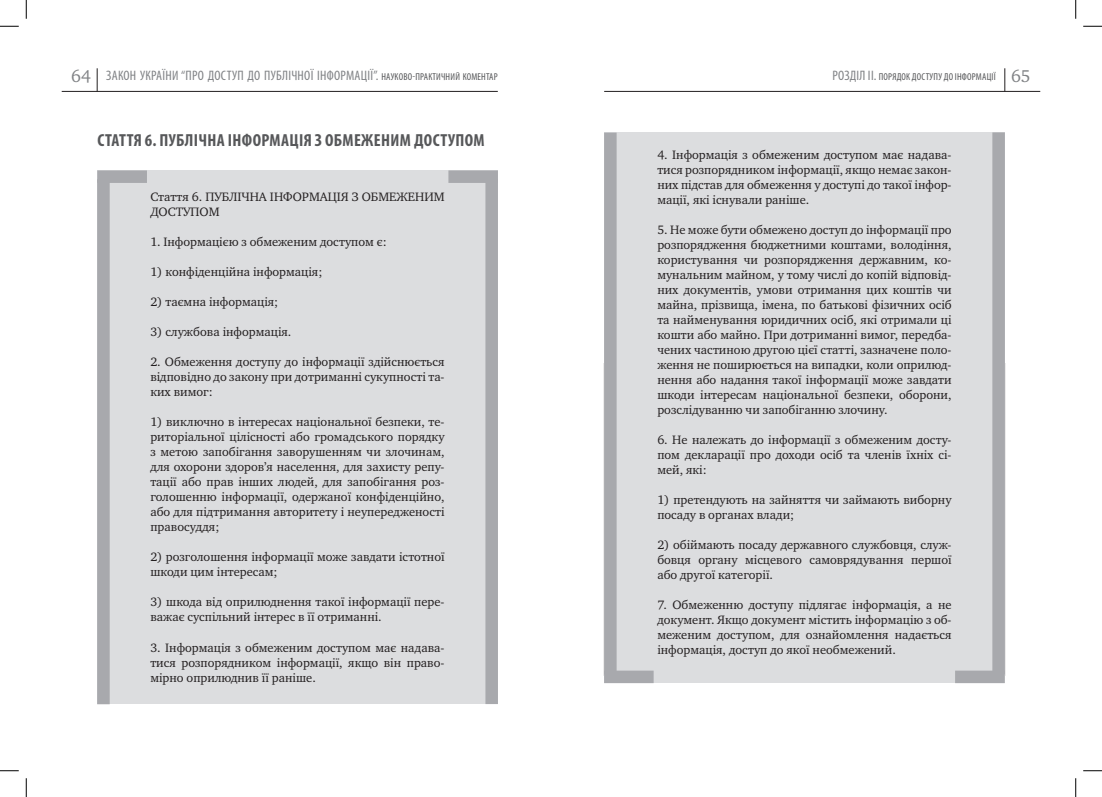
<style>
.page{position:relative;width:1102px;height:797px;background:#fff}
.page>*{position:absolute;margin:0;border:0;box-sizing:border-box;transform-origin:0 0}
.t1{font:700 condensed 17.5px "Myriad Pro";letter-spacing:.02em;color:#57585a}
.t2{font:17.5px "Charter C";color:#808285}
.t3{font:condensed 13.75px "Myriad Pro";letter-spacing:.02em;color:#808285}
.t4{font:12.5px/15px "Charter C";color:#231f20;text-align:justify}
.t5{font:condensed 10px "Myriad Pro";letter-spacing:.02em;color:#57585a}
.s1{font-family:"Charter C";font-stretch:normal;font-size:17.5px}
.s2{font-size:10px;color:#57585a}
.s3{font-size:13.75px;color:#808285}
.s4{font-style:inherit}
</style>
<div class="page">
<hr style="left:62px;top:91px;width:436px;height:1px;background:#231f20">
<svg style="left:97px;top:68px;width:1px;height:24px"></svg>
<hr style="left:604px;top:91px;width:436px;height:1px;background:#231f20">
<svg style="left:1004px;top:68px;width:1px;height:24px"></svg>
<hr style="left:1004px;top:363px;width:1px;height:313px;background:#231f20">
<div style="left:604px;top:132px;width:400px;height:551px;background:#dcdddf"></div>
<div style="left:992px;top:132px;width:12px;height:542px;background:#a8a9ad"></div>
<div style="left:955px;top:670px;width:49px;height:13px;background:#a8a9ad"></div>
<div style="left:604px;top:133px;width:12px;height:541px;background:#a8a9ad"></div>
<div style="left:604px;top:670px;width:49px;height:13px;background:#a8a9ad"></div>
<div style="left:97px;top:170px;width:401px;height:534px;background:#dcdddf"></div>
<div style="left:97px;top:179px;width:13px;height:525px;background:#a8a9ad"></div>
<div style="left:97px;top:170px;width:50px;height:13px;background:#a8a9ad"></div>
<div style="left:485px;top:179px;width:13px;height:525px;background:#a8a9ad"></div>
<div style="left:448px;top:170px;width:50px;height:13px;background:#a8a9ad"></div>
<svg style="left:0;top:25px;width:19px;height:2px"></svg>
<svg style="left:1083px;top:25px;width:18px;height:2px"></svg>
<svg style="left:0;top:770px;width:19px;height:1px"></svg>
<svg style="left:1083px;top:770px;width:18px;height:1px"></svg>
<svg style="left:25px;top:0;width:2px;height:19px"></svg>
<svg style="left:25px;top:778px;width:2px;height:19px"></svg>
<svg style="left:1075px;top:0;width:1px;height:19px"></svg>
<svg style="left:1075px;top:778px;width:1px;height:19px"></svg>
<p class="t3" style="left:71px;top:67px;width:428px"><span class="s1">64</span> Закон України “Про доступ до публічної інформації”. <span class="s2">Науково-практичний коментар</span></p>
<p class="t5" style="left:832px;top:71px;width:85px"><span class="s3">Розділ ІI.</span> ПОРЯДОК ДОСТ</p>
<p class="t5" style="left:929px;top:71px;width:31px">УПУ ДО ІНФОРМАЦІЇ</p>
<h1 class="t2" style="left:1010px;top:66px;width:21px">65</h1>
<h1 class="t1" style="left:97px;top:129px;width:389px">Стаття 6. Публічна інформація з обмеженим доступом</h1>
<p class="t4" style="left:150px;top:190px;width:296px"><span class="s4">С</span>таття <span class="s4">6.</span> Публічна інформація з обмеженим доступом</p>
<p class="t4" style="left:150px;top:235px;width:238px">1. Інформацією з обмеженим доступом є:</p>
<p class="t4" style="left:150px;top:265px;width:173px">1) конфіденційна інформація;</p>
<p class="t4" style="left:150px;top:295px;width:129px">2) таємна інформація;</p>
<p class="t4" style="left:150px;top:325px;width:143px">3) службова інформація.</p>
<p class="t4" style="left:150px;top:355px;width:296px">2. Обмеження доступу до інформації здійснюється відповідно до закону при дотриманні сукупності та&shy;ких вимог:</p>
<p class="t4" style="left:150px;top:415px;width:296px">1) виключно в інтересах національної безпеки, те&shy;риторіальної цілісності або громадського порядку з метою запобігання заворушенням чи злочинам, для охорони здоров’я населення, для захисту репу&shy;тації або прав інших людей, для запобігання роз&shy;голошенню інформації, одержаної конфіденційно, або для підтримання авторитету і неупередженості правосуддя;</p>
<p class="t4" style="left:150px;top:550px;width:296px">2) розголошення інформації може завдати істотної шкоди цим інтересам;</p>
<p class="t4" style="left:150px;top:595px;width:296px">3) шкода від оприлюднення такої інформації пере&shy;важає суспільний інтерес в її отриманні.</p>
<p class="t4" style="left:150px;top:640px;width:296px">3. Інформація з обмеженим доступом має надава&shy;тися розпорядником інформації, якщо він право&shy;мірно оприлюднив її раніше.</p>
<p class="t4" style="left:657px;top:147px;width:296px">4. Інформація з обмеженим доступом має надава&shy;тися розпорядником інформації, якщо немає закон&shy;них підстав для обмеження у доступі до такої інфор&shy;мації, які існували раніше.</p>
<p class="t4" style="left:657px;top:222px;width:296px">5. Не може бути обмежено доступ до інформації про розпорядження бюджетними коштами, володіння, користування чи розпорядження державним, ко&shy;мунальним майном, у тому числі до копій відповід&shy;них документів, умови отримання цих коштів чи майна, прізвища, імена, по батькові фізичних осіб та найменування юридичних осіб, які отримали ці кошти або майно. При дотриманні вимог, передба&shy;чених частиною другою цієї статті, зазначене поло&shy;ження не поширюється на випадки, коли оприлюд&shy;нення або надання такої інформації може завдати шкоди інтересам національної безпеки, оборони, розслідуванню чи запобіганню злочину.</p>
<p class="t4" style="left:657px;top:432px;width:296px">6. Не належать до інформації з обмеженим досту&shy;пом декларації про доходи осіб та членів їхніх сі&shy;мей, які:</p>
<p class="t4" style="left:657px;top:492px;width:296px">1) претендують на зайняття чи займають виборну посаду в органах влади;</p>
<p class="t4" style="left:657px;top:537px;width:296px">2) обіймають посаду державного службовця, служ&shy;бовця органу місцевого самоврядування першої або другої категорії.</p>
<p class="t4" style="left:657px;top:597px;width:296px">7. Обмеженню доступу підлягає інформація, а не документ. Якщо документ містить інформацію з об&shy;меженим доступом, для ознайомлення надається інформація, доступ до якої необмежений.</p>
</div>
